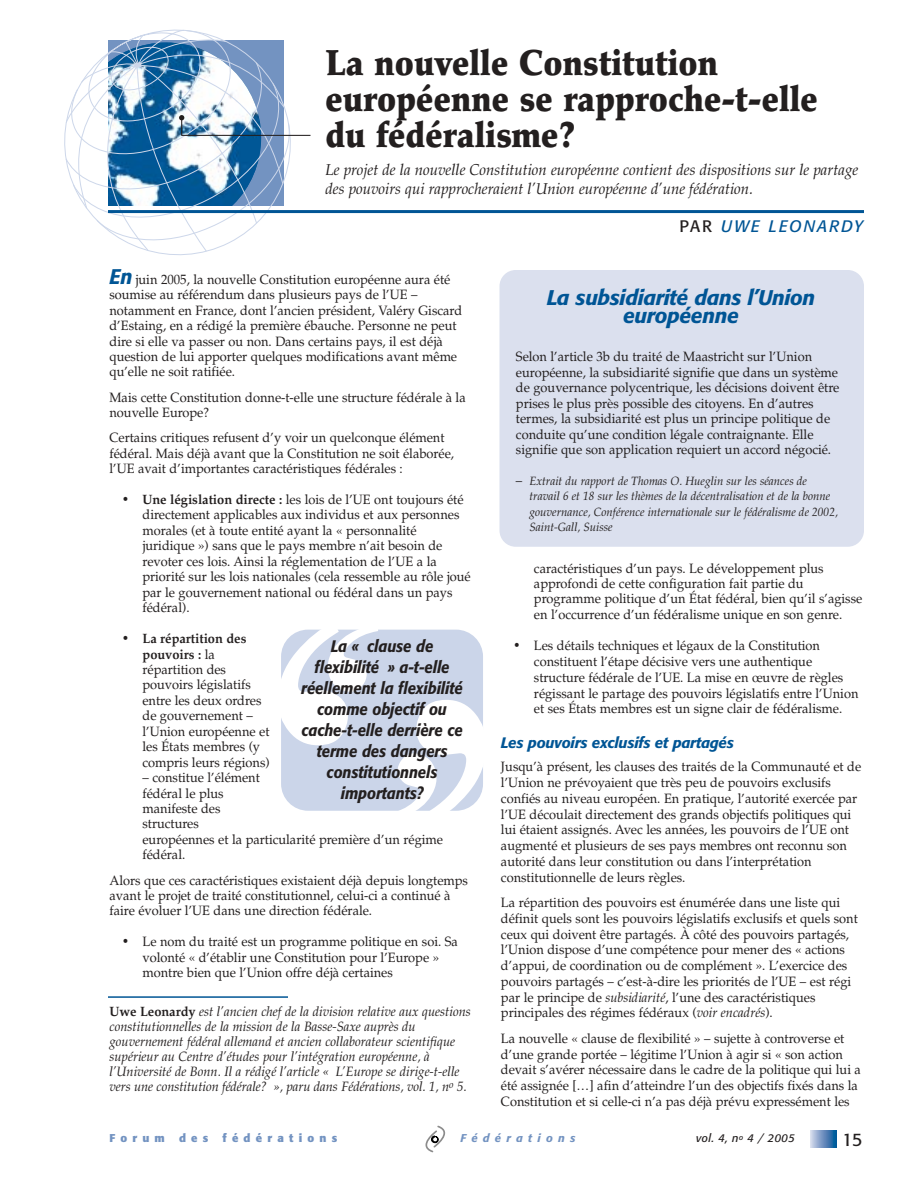
<style>
.page{position:relative;width:918px;height:1188px;background:#fff}
.page>*{position:absolute;margin:0;border:0;box-sizing:border-box;transform-origin:0 0}
.t1{font:900 36px/36px "Palatino";color:#231f1f;scale:.9 1}
.t2{font:italic 500 21px/18px "Formata";letter-spacing:-.02em;color:#005595;text-align:center}
.t3{font:18px "Formata";color:#231f1f}
.t4{font:italic 500 16.5px/21px "Formata";letter-spacing:-.005em;color:#231f1f;text-align:center;scale:.9 1}
.t5{font:italic 16.5px "Formata";letter-spacing:.115em;color:#005595}
.t6{font:italic 15.75px/19.5px "Palatino";color:#231f1f;scale:.95 1}
.t7{font:italic 500 15px "Formata";letter-spacing:-.02em;color:#005595}
.t8{font:13.5px/15.5px "Palatino";color:#231f1f;scale:.95 1}
.t9{font:italic 13.5px/15px "Palatino";color:#231f1f;scale:.95 1}
.t10{font:italic 12px/15.5px "Palatino";color:#231f1f;scale:.95 1}
.t11{font:700 11.25px "Formata";letter-spacing:.465em;color:#7393c1}
.t12{font:italic 11.25px "Formata";letter-spacing:.03em;color:#231f1f}
.t13{font:italic 500 11.25px "Formata";letter-spacing:.465em;color:#7393c1}
.s1{font-family:"Formata";font-weight:500;font-style:italic;font-size:21px;color:#005595}
.s2{font-weight:700;font-size:14.25px}
.s3{font-weight:700}
.s4{font-weight:700;font-style:normal}
.s5{font-style:normal;color:#231f1f}
.s6{font-style:normal;font-size:13.5px}
.s7{font-style:italic}
</style>
<div class="page">
<svg style="left:810px;top:1130px;width:27px;height:17px"></svg>
<svg style="left:425px;top:1125px;width:21px;height:28px"></svg>
<hr style="left:108px;top:996px;width:180px;height:2px;background:#005595">
<svg style="left:64px;top:29px;width:221px;height:223px"></svg>
<hr style="left:108px;top:210px;width:756px;height:3px;background:#005595">
<hr style="left:182px;top:135px;width:128px;height:1px;background:#231f1f">
<svg style="left:179px;top:115px;width:5px;height:21px"></svg>
<div style="left:500px;top:270px;width:364px;height:277px;background:#dbe0ee;border-radius:16px"></div>
<div style="left:281px;top:630px;width:202px;height:181px;background:#cbd5e9;border-radius:27px"></div>
<svg style="left:281px;top:629px;width:97px;height:116px"></svg>
<svg style="left:386px;top:700px;width:97px;height:111px"></svg>
<h1 class="t1" style="left:326px;top:48px;width:549px">La nouvelle Constitution européenne se rapproche-t-elle du fédéralisme?</h1>
<p class="t6" style="left:326px;top:162px;width:562px">Le projet de la nouvelle Constitution européenne contient des dispositions sur le partage des pouvoirs qui rapprocheraient l’Union européenne d’une fédération.</p>
<p class="t8" style="left:109px;top:273px;width:373px"><span class="s1">En</span> juin 2005, la nouvelle Constitution européenne aura été soumise au référendum dans plusieurs pays de l’UE – notamment en France, dont l’ancien président, Valéry Giscard d’Estaing, en a rédigé la première ébauche. Personne ne peut dire si elle va passer ou non. Dans certains pays, il est déjà question de lui apporter quelques modifications avant même qu’elle ne soit ratifiée.</p>
<p class="t8" style="left:109px;top:391px;width:377px">Mais cette Constitution donne-t-elle une structure fédérale à la nouvelle Europe?</p>
<p class="t8" style="left:109px;top:431px;width:364px">Certains critiques refusent d’y voir un quelconque élément fédéral. Mais déjà avant que la Constitution ne soit élaborée, l’UE avait d’importantes caractéristiques fédérales :</p>
<p class="t8" style="left:142px;top:493px;width:347px;text-indent:-21px"><span class="s2">•</span> <span class="s3">Une législation directe :</span> les lois de l’UE ont toujours été directement applicables aux individus et aux personnes morales (et à toute entité ayant la « personnalité juridique ») sans que le pays membre n’ait besoin de revoter ces lois. Ainsi la réglementation de l’UE a la priorité sur les lois nationales (cela ressemble au rôle joué par le gouvernement national ou fédéral dans un pays fédéral).</p>
<p class="t8" style="left:142px;top:632px;width:136px;text-indent:-21px"><span class="s2">•</span> <span class="s3">La répartition des pouvoirs :</span> la répartition des pouvoirs législatifs entre les deux ordres de gouvernement – l’Union européenne et les États membres (y compris leurs régions)</p>
<p class="t8" style="left:142px;top:771px;width:318px">– constitue l’élément<br>fédéral le plus<br>manifeste des<br>structures<br>européennes et la particularité première d’un régime fédéral.</p>
<p class="t8" style="left:109px;top:874px;width:379px">Alors que ces caractéristiques existaient déjà depuis longtemps avant le projet de traité constitutionnel, celui-ci a continué à faire évoluer l’UE dans une direction fédérale.</p>
<p class="t8" style="left:142px;top:936px;width:334px;text-indent:-21px"><span class="s2">•</span> Le nom du traité est un programme politique en soi. Sa volonté « d’établir une Constitution pour l’Europe » montre bien que l’Union offre déjà certaines</p>
<p class="t4" style="left:301px;top:637px;width:181px">La « clause de flexibilité » a-t-elle réellement la flexibilité comme objectif ou cache-t-elle derrière ce terme des dangers constitutionnels importants?</p>
<p class="t9" style="left:110px;top:1005px;width:382px"><span class="s4">Uwe Leonardy</span> est l’ancien chef de la division relative aux questions constitutionnelles de la mission de la Basse-Saxe auprès du gouvernement fédéral allemand et ancien collaborateur scientifique supérieur au Centre d’études pour l’intégration européenne, à l’Université de Bonn. Il a rédigé l’article « L’Europe se dirige-t-elle vers une constitution fédérale? », paru dans Fédérations, vol. 1, n<sup>o</sup> 5.</p>
<p class="t5" style="left:680px;top:219px;width:185px"><span class="s5">PAR</span> UWE LEONARDY</p>
<h2 class="t2" style="left:547px;top:290px;width:270px">La subsidiarité dans l’Union européenne</h2>
<p class="t8" style="left:516px;top:350px;width:342px">Selon l’article 3b du traité de Maastricht sur l’Union européenne, la subsidiarité signifie que dans un système de gouvernance polycentrique, les décisions doivent être prises le plus près possible des citoyens. En d’autres termes, la subsidiarité est plus un principe politique de conduite qu’une condition légale contraignante. Elle signifie que son application requiert un accord négocié.</p>
<p class="t10" style="left:529px;top:474px;width:326px;text-indent:-14px"><span class="s6">–</span> Extrait du rapport de Thomas O. Hueglin sur les séances de travail 6 et 18 sur les thèmes de la décentralisation et de la bonne gouvernance, Conférence internationale sur le fédéralisme de 2002, Saint-Gall, Suisse</p>
<p class="t8" style="left:534px;top:562px;width:347px">caractéristiques d’un pays. Le développement plus approfondi de cette configuration fait partie du programme politique d’un État fédéral, bien qu’il s’agisse en l’occurrence d’un fédéralisme unique en son genre.</p>
<p class="t8" style="left:534px;top:640px;width:343px;text-indent:-21px"><span class="s2">•</span> Les détails techniques et légaux de la Constitution constituent l’étape décisive vers une authentique structure fédérale de l’UE. La mise en œuvre de règles régissant le partage des pouvoirs législatifs entre l’Union et ses États membres est un signe clair de fédéralisme.</p>
<p class="t7" style="left:501px;top:736px;width:234px">Les pouvoirs exclusifs et partagés</p>
<p class="t8" style="left:501px;top:761px;width:381px">Jusqu’à présent, les clauses des traités de la Communauté et de l’Union ne prévoyaient que très peu de pouvoirs exclusifs confiés au niveau européen. En pratique, l’autorité exercée par l’UE découlait directement des grands objectifs politiques qui lui étaient assignés. Avec les années, les pouvoirs de l’UE ont augmenté et plusieurs de ses pays membres ont reconnu son autorité dans leur constitution ou dans l’interprétation constitutionnelle de leurs règles.</p>
<p class="t8" style="left:501px;top:896px;width:377px">La répartition des pouvoirs est énumérée dans une liste qui définit quels sont les pouvoirs législatifs exclusifs et quels sont ceux qui doivent être partagés. À côté des pouvoirs partagés, l’Union dispose d’une compétence pour mener des « actions d’appui, de coordination ou de complément ». L’exercice des pouvoirs partagés – c’est-à-dire les priorités de l’UE – est régi par le principe de <span class="s7">subsidiarité</span>, l’une des caractéristiques principales des régimes fédéraux (<span class="s7">voir encadrés</span>).</p>
<p class="t8" style="left:501px;top:1032px;width:380px">La nouvelle « clause de flexibilité » – sujette à controverse et d’une grande portée – légitime l’Union à agir si « son action devait s’avérer nécessaire dans le cadre de la politique qui lui a été assignée […] afin d’atteindre l’un des objectifs fixés dans la Constitution et si celle-ci n’a pas déjà prévu expressément les</p>
<p class="t11" style="left:110px;top:1133px;width:57px">Forum</p>
<p class="t11" style="left:179px;top:1133px;width:31px">des</p>
<p class="t11" style="left:223px;top:1133px;width:116px">fédérations</p>
<p class="t13" style="left:461px;top:1133px;width:116px">Fédérations</p>
<p class="t12" style="left:696px;top:1133px;width:100px">vol. 4, n<sup>o</sup> 4 / 2005</p>
<h3 class="t3" style="left:842px;top:1132px;width:22px">15</h3>
</div>
